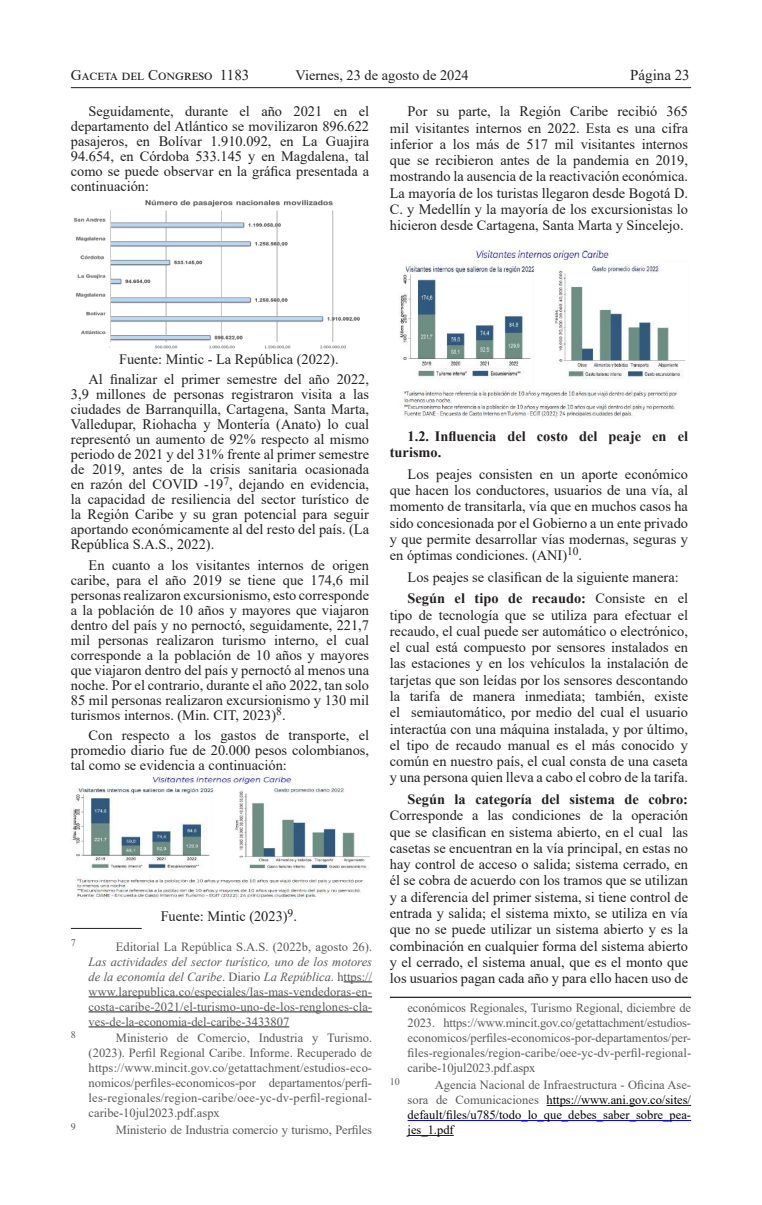
<style>
.page{position:relative;width:762px;height:1205px;background:#fff}
.page>*{position:absolute;margin:0;border:0;box-sizing:border-box;transform-origin:0 0}
.t1{font:15px "Times New Roman";color:#231f20}
.t2{font:14.38px/16.2px "Times New Roman";color:#231f20;text-align:justify}
.t3{font:700 14.38px/16.2px "Times New Roman";color:#231f20}
.t4{font:12.5px/15px "Times New Roman";color:#57585a;text-align:justify}
.t5{font:12.5px/15px "Times New Roman";color:#000;text-align:justify}
.t6{font:10px "Times New Roman";color:#57585a}
.s1{font-style:italic}
.s2{font-weight:700}
.s3{color:#57585a}
</style>
<div class="page">
<hr style="left:71px;top:87px;width:620px;height:1px;background:#231f20">
<img style="left:74px;top:199px;width:286px;height:150px">
<img style="left:72px;top:775px;width:297px;height:124px">
<hr style="left:71px;top:928px;width:71px;height:1px;background:#231f20">
<svg style="left:344px;top:981px;width:28px;height:1px"></svg>
<hr style="left:89px;top:996px;width:283px;height:1px;background:#231f20">
<hr style="left:89px;top:1011px;width:283px;height:1px;background:#231f20">
<hr style="left:89px;top:1026px;width:200px;height:1px;background:#231f20">
<img style="left:399px;top:249px;width:287px;height:169px">
<hr style="left:390px;top:996px;width:301px;height:2px;background:#231f20">
<hr style="left:546px;top:1105px;width:145px;height:1px;background:#00f">
<hr style="left:407px;top:1120px;width:284px;height:1px;background:#00f">
<hr style="left:407px;top:1135px;width:47px;height:1px;background:#00f">
<p class="t1" style="left:71px;top:65px;width:180px">Gaceta del Congreso 1183</p>
<p class="t2" style="left:296px;top:67px;width:175px">Viernes, 23 de agosto de 2024</p>
<p class="t1" style="left:630px;top:65px;width:61px">Página 23</p>
<p class="t2" style="left:71px;top:103px;width:300px;line-height:15px;text-indent:18px">Seguidamente, durante el año 2021 en el departamento del Atlántico se movilizaron 896.622 pasajeros, en Bolívar 1.910.092, en La Guajira 94.654, en Córdoba 533.145 y en Magdalena, tal como se puede observar en la gráfica presentada a continuación:</p>
<p class="t2" style="left:390px;top:103px;width:300px;text-indent:18px">Por su parte, la Región Caribe recibió 365 mil visitantes internos en 2022. Esta es una cifra inferior a los más de 517 mil visitantes internos que se recibieron antes de la pandemia en 2019, mostrando la ausencia de la reactivación económica.<br>La mayoría de los turistas llegaron desde Bogotá D.<br>C. y Medellín y la mayoría de los excursionistas lo hicieron desde Cartagena, Santa Marta y Sincelejo.</p>
<p class="t2" style="left:89px;top:348px;width:282px;line-height:20.4px;text-align:center">Fuente: Mintic - La República (2022).<br>Al finalizar el primer semestre del año 2022,</p>
<p class="t2" style="left:71px;top:386px;width:300px;line-height:15px">3,9 millones de personas registraron visita a las ciudades de Barranquilla, Cartagena, Santa Marta, Valledupar, Riohacha y Montería (Anato) lo cual representó un aumento de 92% respecto al mismo periodo de 2021 y del 31% frente al primer semestre de 2019, antes de la crisis sanitaria ocasionada en razón del COVID -19<sup>7</sup>, dejando en evidencia, la capacidad de resiliencia del sector turístico de la Región Caribe y su gran potencial para seguir aportando económicamente al del resto del país. (La República S.A.S., 2022).</p>
<p class="t2" style="left:71px;top:557px;width:300px;line-height:15px;text-indent:18px">En cuanto a los visitantes internos de origen caribe, para el año 2019 se tiene que 174,6 mil personas realizaron excursionismo, esto corresponde a la población de 10 años y mayores que viajaron dentro del país y no pernoctó, seguidamente, 221,7 mil personas realizaron turismo interno, el cual corresponde a la población de 10 años y mayores que viajaron dentro del país y pernoctó al menos una noche. Por el contrario, durante el año 2022, tan solo 85 mil personas realizaron excursionismo y 130 mil turismos internos. (Min. CIT, 2023)<sup>8</sup>.</p>
<p class="t2" style="left:71px;top:727px;width:300px;line-height:15px;text-indent:18px">Con respecto a los gastos de transporte, el promedio diario fue de 20.000 pesos colombianos, tal como se evidencia a continuación:</p>
<p class="t2" style="left:161px;top:908px;width:138px">Fuente: Mintic (2023)<sup>9</sup>.</p>
<p class="t6" style="left:71px;top:936px;width:6px">7</p>
<p class="t4" style="left:116px;top:938px;width:258px">Editorial La República S.A.S. (2022b, agosto 26).</p>
<p class="t4" style="left:89px;top:953px;width:285px"><span class="s1">Las actividades del sector turístico, uno de los motores de la economía del Caribe</span>. Diario <span class="s1">La República</span>. https:// www.larepublica.co/especiales/las-mas-vendedoras-en&shy;costa-caribe-2021/el-turismo-uno-de-los-renglones-cla&shy;ves-de-la-economia-del-caribe-3433807</p>
<p class="t6" style="left:71px;top:1028px;width:6px">8</p>
<p class="t4" style="left:89px;top:1030px;width:285px;text-indent:27px">Ministerio de Comercio, Industria y Turismo. (2023). Perfil Regional Caribe. Informe. Recuperado de https://www.mincit.gov.co/getattachment/estudios-eco&shy;nomicos/perfiles-economicos-por departamentos/perfi&shy;les-regionales/region-caribe/oee-yc-dv-perfil-regional&shy;caribe-10jul2023.pdf.aspx</p>
<p class="t6" style="left:71px;top:1119px;width:6px">9</p>
<p class="t4" style="left:116px;top:1122px;width:258px">Ministerio de Industria comercio y turismo, Perfiles</p>
<p class="t3" style="left:390px;top:427px;width:300px;text-indent:18px">1.2. Influencia del costo del peaje en el turismo.</p>
<p class="t2" style="left:390px;top:465px;width:300px;text-indent:18px">Los peajes consisten en un aporte económico que hacen los conductores, usuarios de una vía, al momento de transitarla, vía que en muchos casos ha sido concesionada por el Gobierno a un ente privado y que permite desarrollar vías modernas, seguras y en óptimas condiciones. (ANI)<sup>10</sup>.</p>
<p class="t2" style="left:407px;top:566px;width:282px;line-height:21.6px">Los peajes se clasifican de la siguiente manera:<br><span class="s2">Según el tipo de recaudo:</span> Consiste en el</p>
<p class="t2" style="left:390px;top:606px;width:300px">tipo de tecnología que se utiliza para efectuar el recaudo, el cual puede ser automático o electrónico, el cual está compuesto por sensores instalados en las estaciones y en los vehículos la instalación de tarjetas que son leídas por los sensores descontando la tarifa de manera inmediata; también, existe el semiautomático, por medio del cual el usuario interactúa con una máquina instalada, y por último, el tipo de recaudo manual es el más conocido y común en nuestro país, el cual consta de una caseta y una persona quien lleva a cabo el cobro de la tarifa.</p>
<p class="t3" style="left:407px;top:791px;width:282px">Según la categoría del sistema de cobro:</p>
<p class="t2" style="left:390px;top:807px;width:300px">Corresponde a las condiciones de la operación que se clasifican en sistema abierto, en el cual las casetas se encuentran en la vía principal, en estas no hay control de acceso o salida; sistema cerrado, en él se cobra de acuerdo con los tramos que se utilizan y a diferencia del primer sistema, si tiene control de entrada y salida; el sistema mixto, se utiliza en vía que no se puede utilizar un sistema abierto y es la combinación en cualquier forma del sistema abierto y el cerrado, el sistema anual, que es el monto que los usuarios pagan cada año y para ello hacen uso de</p>
<p class="t4" style="left:407px;top:1000px;width:285px">económicos Regionales, Turismo Regional, diciembre de 2023. https://www.mincit.gov.co/getattachment/estudios&shy;economicos/perfiles-economicos-por-departamentos/per&shy;files-regionales/region-caribe/oee-yc-dv-perfil-regional&shy;caribe-10jul2023.pdf.aspx</p>
<p class="t6" style="left:390px;top:1074px;width:11px">10</p>
<p class="t5" style="left:407px;top:1077px;width:285px;text-indent:27px"><span class="s3">Agencia Nacional de Infraestructura - Oficina Ase&shy;sora de Comunicaciones</span> https://www.ani.gov.co/sites/ default/files/u785/todo_lo_que_debes_saber_sobre_pea&shy;jes_1.pdf</p>
</div>
